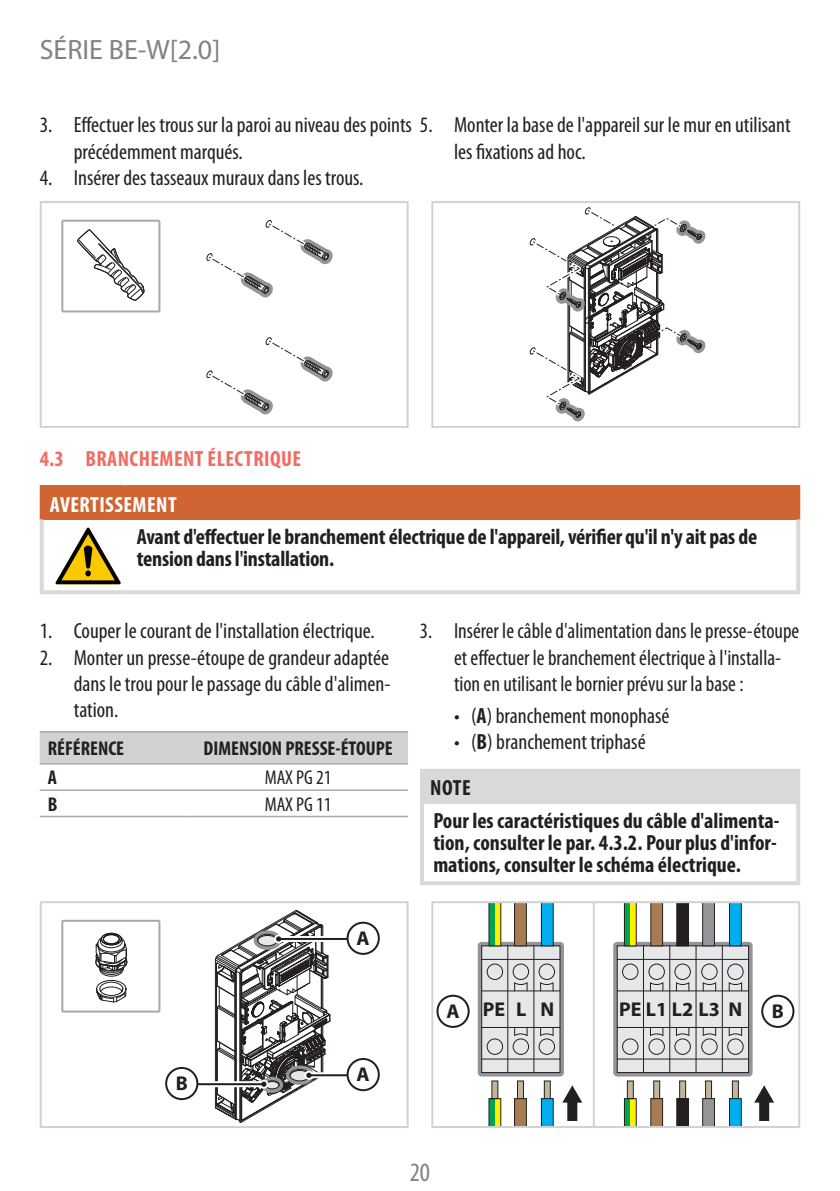
<style>
.page{position:relative;width:840px;height:1191px;background:#fff}
.page>*{position:absolute;margin:0;border:0;box-sizing:border-box;transform-origin:0 0}
.t1{font:28px "Myriad Pro";color:#808285}
.t2{font:condensed 26.4px "Myriad Pro";color:#808285}
.t3{font:condensed 22px/26.4px "Myriad Pro";color:#231f20}
.Sicurezza_-_Testo{font:700 condensed 22px/22px "Myriad Pro";color:#231f20}
.t4{font:700 condensed 22px "Myriad Pro";letter-spacing:.02em;color:#f26b65}
.Sicurezza_-_Titolo{font:700 condensed 22px "Myriad Pro";letter-spacing:.02em;color:#fff}
.Sicurezza_-_Titolo-2{font:700 condensed 22px "Myriad Pro";color:#231f20}
.Testo_tabella{font:700 condensed 20px "Myriad Pro";color:#231f20}
.t5{font:700 20px "Myriad Pro";color:#231f20}
.Testo_tabella-2{font:condensed 20px "Myriad Pro";letter-spacing:-.005em;color:#231f20}
.s1{font-weight:700}
</style>
<div class="page">
<svg style="left:206px;top:220px;width:127px;height:77px"></svg>
<svg style="left:206px;top:337px;width:127px;height:77px"></svg>
<svg style="left:61px;top:219px;width:100px;height:94px"></svg>
<div style="left:40px;top:201px;width:368px;height:227px;border:2px solid #d1d2d4"></div>
<svg style="left:529px;top:207px;width:176px;height:214px"></svg>
<div style="left:431px;top:201px;width:368px;height:227px;border:2px solid #d1d2d4"></div>
<div style="left:42px;top:487px;width:755px;height:32px;background:#d06433"></div>
<hr style="left:795px;top:489px;width:4px;height:30px;background:#d06433">
<hr style="left:40px;top:485px;width:85px;height:4px;background:#d06433">
<hr style="left:40px;top:489px;width:4px;height:30px;background:#d06433">
<hr style="left:125px;top:485px;width:674px;height:4px;background:#d06433">
<hr style="left:40px;top:519px;width:4px;height:71px;background:#d9d9d9">
<svg style="left:795px;top:519px;width:4px;height:71px"></svg>
<hr style="left:40px;top:590px;width:85px;height:4px;background:#d9d9d9">
<hr style="left:125px;top:590px;width:674px;height:4px;background:#d9d9d9">
<svg style="left:55px;top:527px;width:66px;height:57px"></svg>
<div style="left:40px;top:732px;width:368px;height:31px;background:#d1d2d4"></div>
<hr style="left:40px;top:731px;width:148px;height:1px;background:#a8a9ad">
<hr style="left:188px;top:731px;width:220px;height:1px;background:#a8a9ad">
<hr style="left:40px;top:763px;width:148px;height:1px;background:#a8a9ad">
<hr style="left:188px;top:763px;width:220px;height:1px;background:#a8a9ad">
<hr style="left:40px;top:789px;width:148px;height:2px;background:#a8a9ad">
<hr style="left:188px;top:789px;width:220px;height:2px;background:#a8a9ad">
<hr style="left:40px;top:815px;width:148px;height:2px;background:#a8a9ad">
<hr style="left:188px;top:815px;width:220px;height:2px;background:#a8a9ad">
<div style="left:422px;top:771px;width:375px;height:32px;background:#d9d9d9"></div>
<hr style="left:420px;top:769px;width:379px;height:4px;background:#d9d9d9">
<hr style="left:420px;top:773px;width:4px;height:30px;background:#d9d9d9">
<hr style="left:795px;top:773px;width:4px;height:30px;background:#d9d9d9">
<hr style="left:420px;top:803px;width:4px;height:78px;background:#d9d9d9">
<svg style="left:795px;top:803px;width:4px;height:78px"></svg>
<hr style="left:420px;top:881px;width:379px;height:4px;background:#d9d9d9">
<svg style="left:349px;top:1058px;width:31px;height:34px"></svg>
<svg style="left:331px;top:1076px;width:15px;height:1px"></svg>
<hr style="left:309px;top:1074px;width:54px;height:2px;background:#231f20">
<div style="left:347px;top:1059px;width:31px;height:31px;background:#fff;border-radius:50%"></div>
<div style="left:346px;top:1058px;width:33px;height:33px;border:2px solid #231f20;border-radius:50%"></div>
<svg style="left:349px;top:922px;width:31px;height:33px"></svg>
<hr style="left:278px;top:938px;width:85px;height:2px;background:#231f20">
<div style="left:347px;top:922px;width:31px;height:32px;background:#fff;border-radius:50%"></div>
<div style="left:346px;top:921px;width:33px;height:34px;border:2px solid #231f20;border-radius:50%"></div>
<svg style="left:61px;top:919px;width:138px;height:182px"></svg>
<svg style="left:198px;top:1081px;width:16px;height:6px"></svg>
<hr style="left:182px;top:1083px;width:82px;height:2px;background:#231f20">
<svg style="left:214px;top:910px;width:117px;height:213px"></svg>
<div style="left:166px;top:1068px;width:31px;height:31px;background:#fff;border-radius:50%"></div>
<div style="left:165px;top:1067px;width:33px;height:33px;border:2px solid #231f20;border-radius:50%"></div>
<div style="left:40px;top:901px;width:368px;height:227px;border:2px solid #d1d2d4"></div>
<svg style="left:754px;top:1085px;width:20px;height:36px"></svg>
<svg style="left:562px;top:1085px;width:21px;height:36px"></svg>
<div style="left:517px;top:1081px;width:6px;height:17px;background:#c3b49b"></div>
<div style="left:516px;top:1080px;width:7px;height:19px;border:1px solid #231f20"></div>
<svg style="left:514px;top:1098px;width:12px;height:27px"></svg>
<div style="left:544px;top:1081px;width:6px;height:17px;background:#c3b49b"></div>
<div style="left:543px;top:1080px;width:7px;height:19px;border:1px solid #231f20"></div>
<svg style="left:540px;top:1098px;width:13px;height:27px"></svg>
<div style="left:491px;top:1081px;width:6px;height:17px;background:#c3b49b"></div>
<div style="left:491px;top:1080px;width:7px;height:19px;border:1px solid #231f20"></div>
<svg style="left:488px;top:1098px;width:13px;height:27px"></svg>
<svg style="left:477px;top:904px;width:86px;height:172px;background:#c1c7c4"></svg>
<div style="left:705px;top:1081px;width:6px;height:17px;background:#c3b49b"></div>
<div style="left:704px;top:1080px;width:7px;height:19px;border:1px solid #231f20"></div>
<svg style="left:702px;top:1098px;width:12px;height:27px"></svg>
<svg style="left:680px;top:1082px;width:3px;height:15px"></svg>
<div style="left:678px;top:1080px;width:7px;height:19px;border:1px solid #231f20"></div>
<svg style="left:676px;top:1098px;width:12px;height:27px"></svg>
<svg style="left:654px;top:1082px;width:3px;height:15px"></svg>
<div style="left:652px;top:1080px;width:7px;height:19px;border:1px solid #231f20"></div>
<svg style="left:650px;top:1098px;width:12px;height:27px"></svg>
<div style="left:732px;top:1081px;width:6px;height:17px;background:#c3b49b"></div>
<div style="left:731px;top:1080px;width:7px;height:19px;border:1px solid #231f20"></div>
<svg style="left:729px;top:1098px;width:12px;height:27px"></svg>
<div style="left:627px;top:1081px;width:6px;height:17px;background:#c3b49b"></div>
<div style="left:626px;top:1080px;width:7px;height:19px;border:1px solid #231f20"></div>
<svg style="left:623px;top:1098px;width:13px;height:27px"></svg>
<svg style="left:613px;top:904px;width:139px;height:172px;background:#c1c5c4"></svg>
<svg style="left:439px;top:996px;width:31px;height:32px"></svg>
<div style="left:437px;top:995px;width:31px;height:32px;background:#fff;border-radius:50%"></div>
<div style="left:436px;top:994px;width:33px;height:34px;border:2px solid #231f20;border-radius:50%"></div>
<svg style="left:763px;top:997px;width:32px;height:31px"></svg>
<div style="left:761px;top:995px;width:32px;height:32px;background:#fff;border-radius:50%"></div>
<div style="left:760px;top:994px;width:34px;height:34px;border:2px solid #231f20;border-radius:50%"></div>
<hr style="left:592px;top:902px;width:2px;height:225px;background:#d1d2d4">
<div style="left:431px;top:901px;width:368px;height:227px;border:2px solid #d1d2d4"></div>
<p class="t1" style="left:40px;top:32px;width:182px">SÉRIE BE-W[2.0]</p>
<p class="t3" style="left:74px;top:111px;width:718px;text-indent:-34px">3. Effectuer les trous sur la paroi au niveau des points 5. Monter la base de l'appareil sur le mur en utilisant précédemment marqués.</p>
<p class="t3" style="left:40px;top:164px;width:325px">4. Insérer des tasseaux muraux dans les trous.</p>
<p class="t3" style="left:454px;top:138px;width:133px">les fixations ad hoc.</p>
<p class="t4" style="left:40px;top:444px;width:263px">4.3 BRANCHEMENT ÉLECTRIQUE</p>
<p class="Sicurezza_-_Titolo" style="left:50px;top:490px;width:128px">AVERTISSEMENT</p>
<p class="Sicurezza_-_Testo" style="left:137px;top:525px;width:621px">Avant d'effectuer le branchement électrique de l'appareil, vérifier qu'il n'y ait pas de tension dans l'installation.</p>
<p class="t3" style="left:40px;top:617px;width:336px">1. Couper le courant de l'installation électrique.</p>
<p class="t3" style="left:74px;top:644px;width:318px;text-align:justify;text-indent:-34px">2. Monter un presse-étoupe de grandeur adaptée dans le trou pour le passage du câble d'alimen‑ tation.</p>
<p class="Testo_tabella" style="left:48px;top:736px;width:78px">RÉFÉRENCE</p>
<p class="Testo_tabella" style="left:203px;top:736px;width:191px">DIMENSION PRESSE-ÉTOUPE</p>
<p class="Testo_tabella" style="left:48px;top:765px;width:11px">A</p>
<p class="Testo_tabella-2" style="left:265px;top:765px;width:68px">MAX PG 21</p>
<p class="Testo_tabella" style="left:48px;top:791px;width:11px">B</p>
<p class="Testo_tabella-2" style="left:265px;top:792px;width:68px">MAX PG 11</p>
<p class="t5" style="left:176px;top:1070px;width:14px">B</p>
<p class="t5" style="left:356px;top:925px;width:15px">A</p>
<p class="t5" style="left:356px;top:1061px;width:15px">A</p>
<p class="t3" style="left:454px;top:617px;width:346px;text-indent:-34px">3. Insérer le câble d'alimentation dans le presse-étoupe et effectuer le branchement électrique à l'installa‑ tion en utilisant le bornier prévu sur la base :</p>
<p class="t3" style="left:454px;top:702px;width:217px">• (<span class="s1">A</span>) branchement monophasé</p>
<p class="t3" style="left:454px;top:728px;width:193px">• (<span class="s1">B</span>) branchement triphasé</p>
<p class="Sicurezza_-_Titolo-2" style="left:430px;top:774px;width:42px">NOTE</p>
<p class="Sicurezza_-_Testo" style="left:433px;top:809px;width:347px">Pour les caractéristiques du câble d'alimenta&shy;tion, consulter le par. 4.3.2. Pour plus d'infor&shy;mations, consulter le schéma électrique.</p>
<p class="t5" style="left:446px;top:996px;width:109px">A PELN</p>
<p class="t5" style="left:618px;top:996px;width:125px">PE L1 L2 L3 N</p>
<p class="t5" style="left:771px;top:998px;width:14px">B</p>
<p class="t2" style="left:409px;top:1156px;width:22px">20</p>
</div>
